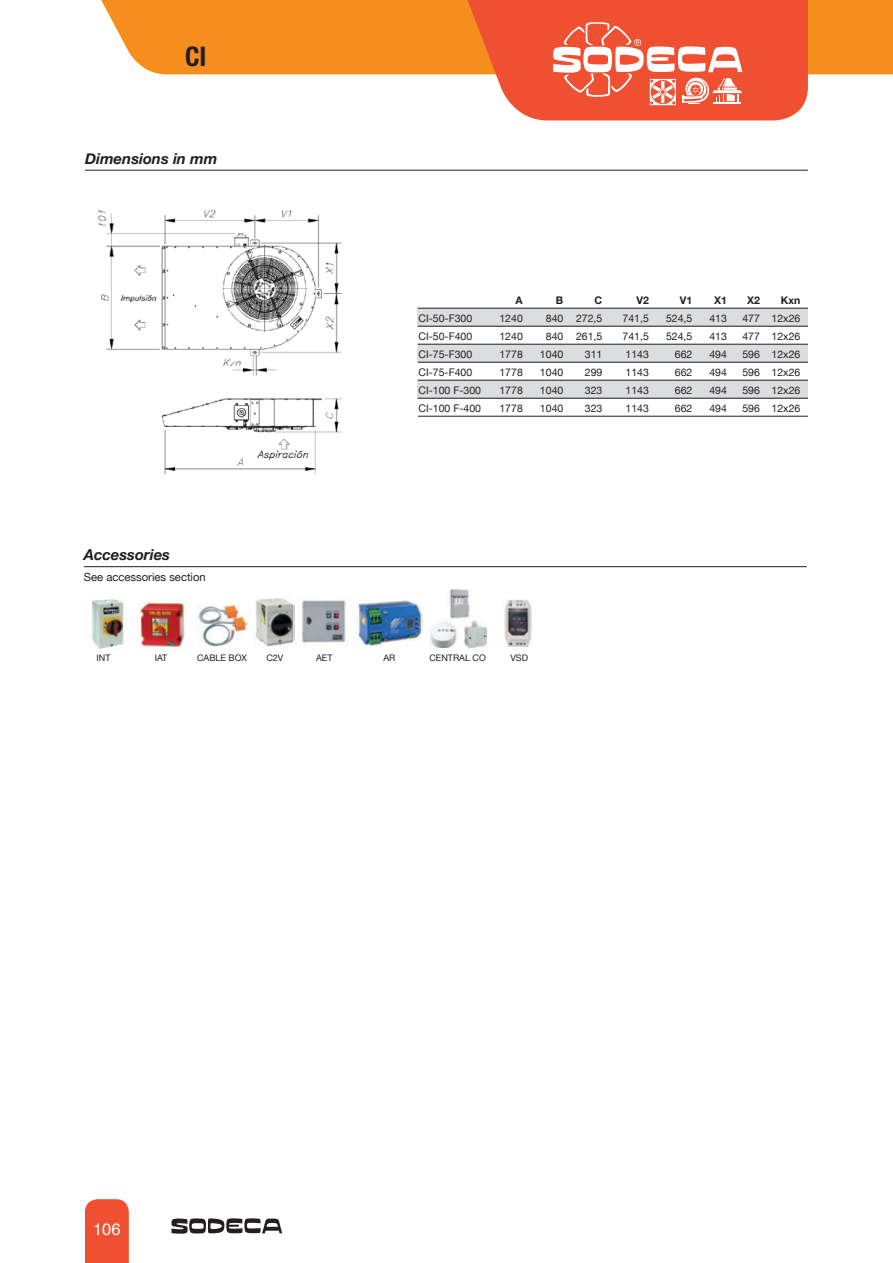
<style>
.page{position:relative;width:893px;height:1263px;background:#fff}
.page>*{position:absolute;margin:0;border:0;box-sizing:border-box;transform-origin:0 0}
.t1{font:700 condensed 27px "Helvetica Neue";color:#231f20}
.t2{font:16.5px "Helvetica";color:#fff}
.SUBTITOL{font:italic 700 15px "Helvetica Neue";color:#231f20}
.TEXT_SUBTITOL8PT{font:11.25px "Helvetica Neue";color:#231f20}
.TAULA_TEXT{font:10.5px "Helvetica Neue";color:#231f20}
.TAULA_TEXT-2{font:700 10.5px "Helvetica Neue";color:#231f20}
.TEXT_SUBTITOL8PT-2{font:9px "Helvetica Neue";color:#231f20}
</style>
<div class="page">
<div style="left:85px;top:1199px;width:44px;height:64px;background:#ef5032"></div>
<svg style="left:171px;top:1218px;width:111px;height:16px"></svg>
<div style="left:101px;top:0;width:792px;height:74px;background:#f68e1e"></div>
<svg style="left:456px;top:0;width:352px;height:120px;background:#f17053"></svg>
<hr style="left:85px;top:170px;width:723px;height:1px;background:#231f20">
<hr style="left:84px;top:566px;width:723px;height:1px;background:#231f20">
<div style="left:418px;top:380px;width:390px;height:18px;background:#dcdddf"></div>
<div style="left:418px;top:308px;width:390px;height:18px;background:#dcdddf"></div>
<img style="left:98px;top:210px;width:244px;height:265px">
<div style="left:418px;top:344px;width:390px;height:18px;background:#dcdddf"></div>
<hr style="left:418px;top:308px;width:390px;height:1px;background:#231f20">
<hr style="left:418px;top:326px;width:390px;height:1px;background:#231f20">
<hr style="left:418px;top:344px;width:390px;height:1px;background:#231f20">
<hr style="left:418px;top:362px;width:390px;height:1px;background:#231f20">
<hr style="left:418px;top:380px;width:390px;height:1px;background:#231f20">
<hr style="left:418px;top:398px;width:390px;height:1px;background:#231f20">
<hr style="left:418px;top:416px;width:390px;height:1px;background:#231f20">
<img style="left:92px;top:599px;width:31px;height:50px">
<img style="left:255px;top:598px;width:40px;height:48px">
<img style="left:140px;top:600px;width:45px;height:49px">
<img style="left:357px;top:600px;width:66px;height:46px">
<img style="left:197px;top:605px;width:50px;height:41px">
<img style="left:301px;top:600px;width:45px;height:43px">
<img style="left:430px;top:589px;width:56px;height:59px">
<img style="left:504px;top:598px;width:28px;height:48px">
<p class="t1" style="left:185px;top:40px;width:23px">CI</p>
<p class="SUBTITOL" style="left:85px;top:146px;width:134px">Dimensions in mm</p>
<p class="SUBTITOL" style="left:84px;top:543px;width:88px">Accessories</p>
<p class="TEXT_SUBTITOL8PT" style="left:84px;top:568px;width:123px">See accessories section</p>
<p class="TAULA_TEXT-2" style="left:516px;top:292px;width:9px">A</p>
<p class="TAULA_TEXT-2" style="left:556px;top:292px;width:9px">B</p>
<p class="TAULA_TEXT-2" style="left:595px;top:292px;width:9px">C</p>
<p class="TAULA_TEXT-2" style="left:636px;top:292px;width:14px">V2</p>
<p class="TAULA_TEXT-2" style="left:680px;top:292px;width:14px">V1</p>
<p class="TAULA_TEXT-2" style="left:714px;top:292px;width:14px">X1</p>
<p class="TAULA_TEXT-2" style="left:747px;top:292px;width:14px">X2</p>
<p class="TAULA_TEXT-2" style="left:781px;top:292px;width:21px">Kxn</p>
<p class="TAULA_TEXT" style="left:419px;top:310px;width:55px">CI-50-F300</p>
<p class="TAULA_TEXT" style="left:499px;top:310px;width:25px">1240</p>
<p class="TAULA_TEXT" style="left:546px;top:310px;width:58px">840 272,5</p>
<p class="TAULA_TEXT" style="left:623px;top:310px;width:28px">741,5</p>
<p class="TAULA_TEXT" style="left:666px;top:310px;width:28px">524,5</p>
<p class="TAULA_TEXT" style="left:709px;top:310px;width:19px">413</p>
<p class="TAULA_TEXT" style="left:742px;top:310px;width:60px">477 12x26</p>
<p class="TAULA_TEXT" style="left:419px;top:328px;width:55px">CI-50-F400</p>
<p class="TAULA_TEXT" style="left:499px;top:328px;width:25px">1240</p>
<p class="TAULA_TEXT" style="left:546px;top:328px;width:58px">840 261,5</p>
<p class="TAULA_TEXT" style="left:623px;top:328px;width:28px">741,5</p>
<p class="TAULA_TEXT" style="left:666px;top:328px;width:28px">524,5</p>
<p class="TAULA_TEXT" style="left:709px;top:328px;width:19px">413</p>
<p class="TAULA_TEXT" style="left:742px;top:328px;width:60px">477 12x26</p>
<p class="TAULA_TEXT" style="left:419px;top:346px;width:55px">CI-75-F300</p>
<p class="TAULA_TEXT" style="left:499px;top:346px;width:25px">1778</p>
<p class="TAULA_TEXT" style="left:540px;top:346px;width:25px">1040</p>
<p class="TAULA_TEXT" style="left:585px;top:346px;width:19px">311</p>
<p class="TAULA_TEXT" style="left:625px;top:346px;width:25px">1143</p>
<p class="TAULA_TEXT" style="left:675px;top:346px;width:19px">662</p>
<p class="TAULA_TEXT" style="left:709px;top:346px;width:19px">494</p>
<p class="TAULA_TEXT" style="left:742px;top:346px;width:60px">596 12x26</p>
<p class="TAULA_TEXT" style="left:419px;top:364px;width:55px">CI-75-F400</p>
<p class="TAULA_TEXT" style="left:499px;top:364px;width:25px">1778</p>
<p class="TAULA_TEXT" style="left:540px;top:364px;width:25px">1040</p>
<p class="TAULA_TEXT" style="left:585px;top:364px;width:19px">299</p>
<p class="TAULA_TEXT" style="left:625px;top:364px;width:25px">1143</p>
<p class="TAULA_TEXT" style="left:675px;top:364px;width:19px">662</p>
<p class="TAULA_TEXT" style="left:709px;top:364px;width:19px">494</p>
<p class="TAULA_TEXT" style="left:742px;top:364px;width:60px">596 12x26</p>
<p class="TAULA_TEXT" style="left:419px;top:382px;width:64px">CI-100 F-300</p>
<p class="TAULA_TEXT" style="left:499px;top:382px;width:25px">1778</p>
<p class="TAULA_TEXT" style="left:540px;top:382px;width:25px">1040</p>
<p class="TAULA_TEXT" style="left:585px;top:382px;width:19px">323</p>
<p class="TAULA_TEXT" style="left:625px;top:382px;width:25px">1143</p>
<p class="TAULA_TEXT" style="left:675px;top:382px;width:19px">662</p>
<p class="TAULA_TEXT" style="left:709px;top:382px;width:19px">494</p>
<p class="TAULA_TEXT" style="left:742px;top:382px;width:60px">596 12x26</p>
<p class="TAULA_TEXT" style="left:419px;top:400px;width:64px">CI-100 F-400</p>
<p class="TAULA_TEXT" style="left:499px;top:400px;width:25px">1778</p>
<p class="TAULA_TEXT" style="left:540px;top:400px;width:25px">1040</p>
<p class="TAULA_TEXT" style="left:585px;top:400px;width:19px">323</p>
<p class="TAULA_TEXT" style="left:625px;top:400px;width:25px">1143</p>
<p class="TAULA_TEXT" style="left:675px;top:400px;width:19px">662</p>
<p class="TAULA_TEXT" style="left:709px;top:400px;width:19px">494</p>
<p class="TAULA_TEXT" style="left:742px;top:400px;width:60px">596 12x26</p>
<p class="TEXT_SUBTITOL8PT-2" style="left:97px;top:652px;width:15px">INT</p>
<p class="TEXT_SUBTITOL8PT-2" style="left:155px;top:652px;width:14px">IAT</p>
<p class="TEXT_SUBTITOL8PT-2" style="left:197px;top:651px;width:52px">CABLE BOX</p>
<p class="TEXT_SUBTITOL8PT-2" style="left:266px;top:652px;width:19px">C2V</p>
<p class="TEXT_SUBTITOL8PT-2" style="left:316px;top:651px;width:18px">AET</p>
<p class="TEXT_SUBTITOL8PT-2" style="left:383px;top:652px;width:13px">AR</p>
<p class="TEXT_SUBTITOL8PT-2" style="left:429px;top:651px;width:58px">CENTRAL CO</p>
<p class="TEXT_SUBTITOL8PT-2" style="left:510px;top:651px;width:19px">VSD</p>
<h2 class="t2" style="left:93px;top:1216px;width:29px">106</h2>
</div>
